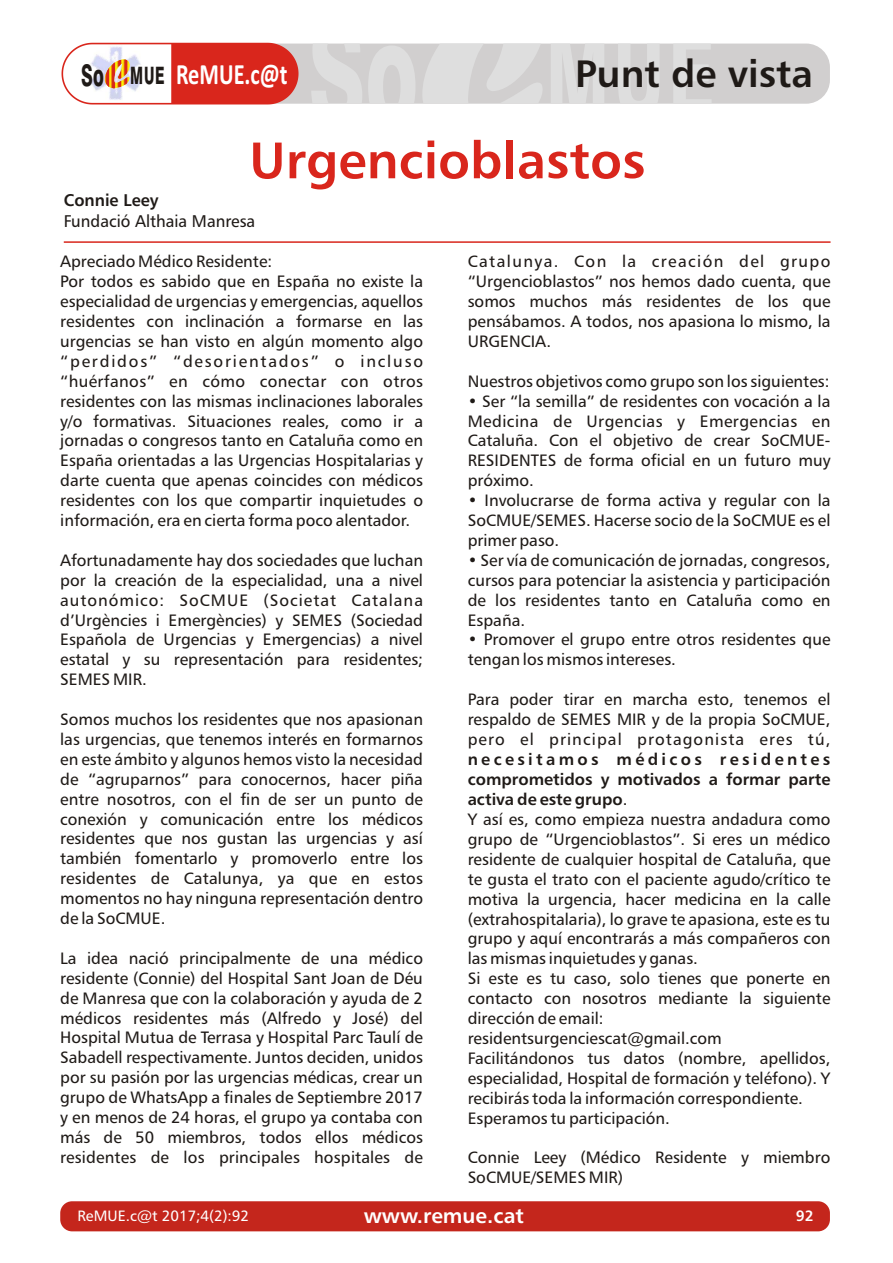
<style>
.page{position:relative;width:893px;height:1263px;background:#fff}
.page>*{position:absolute;margin:0;border:0;box-sizing:border-box;transform-origin:0 0}
.t1{font:51.45px "Humanist 777 BT Roman B,Bold";color:#d9261c}
.t2{font:38.25px "Humanist 777 BT Roman B,Bold";color:#1f1a17}
.t3{font:700 29.55px "Calibri";color:#fff;scale:.76 1}
.t4{font:21px "Humanist 777 BT Roman B,Bold";color:#fff}
.t5{font:16.95px "Humanist 777 BT Roman B";color:#1f1a17}
.t6{font:16.95px "Humanist 777 BT Roman B,Bold";color:#1f1a17}
.t7{font:16.5px/20px "Humanist 777 BT Roman B";color:#1f1a17;text-align:justify}
.t8{font:16.5px/20.1px "Humanist 777 BT Roman B,Bold";color:#1f1a17;text-align:justify}
.t9{font:15px "Humanist 777 BT Roman B";color:#fff}
.t10{font:15px "Humanist 777 BT Roman B,Bold";color:#fff}
.s1{font-family:"Swiss 721 BT";font-weight:800;font-size:29.85px;color:#1f1a17}
.s2{font-family:"Swiss 721 BT";font-weight:800;font-size:24px;color:#1f1a17}
.s3{font-family:"Humanist 777 BT Roman B"}
</style>
<div class="page">
<hr style="left:64px;top:241px;width:766px;height:2px;background:#d9261c">
<div style="left:60px;top:1201px;width:770px;height:30px;background:#c4261c;border-radius:12px"></div>
<svg style="left:62px;top:43px;width:768px;height:61px;background:#dbbcba"></svg>
<h3 class="t3" style="left:81px;top:62px;width:273px"><span class="s1">So</span> <span class="s2">MUE</span> ReMUE.c@t</h3>
<h2 class="t2" style="left:575px;top:58px;width:239px">Punt de vista</h2>
<h1 class="t1" style="left:249px;top:139px;width:398px">Urgencioblastos</h1>
<p class="t6" style="left:64px;top:193px;width:96px">Connie Leey</p>
<p class="t5" style="left:64px;top:214px;width:193px">Fundació Althaia Manresa</p>
<p class="t7" style="left:60px;top:253px;width:364px;text-align:left">Apreciado Médico Residente:<br>Por todos es sabido que en España no existe la especialidad de urgencias y emergencias, aquellos residentes con inclinación a formarse en las urgencias se han visto en algún momento algo “perdidos” “desorientados” o incluso “huérfanos” en cómo conectar con otros residentes con las mismas inclinaciones laborales y/o formativas. Situaciones reales, como ir a jornadas o congresos tanto en Cataluña como en España orientadas a las Urgencias Hospitalarias y darte cuenta que apenas coincides con médicos residentes con los que compartir inquietudes o información, era en cierta forma poco alentador.</p>
<p class="t7" style="left:60px;top:552px;width:364px">Afortunadamente hay dos sociedades que luchan por la creación de la especialidad, una a nivel autonómico: SoCMUE (Societat Catalana d’Urgències i Emergències) y SEMES (Sociedad Española de Urgencias y Emergencias) a nivel estatal y su representación para residentes; SEMES MIR.</p>
<p class="t7" style="left:60px;top:711px;width:364px">Somos muchos los residentes que nos apasionan las urgencias, que tenemos interés en formarnos en este ámbito y algunos hemos visto la necesidad de “agruparnos” para conocernos, hacer piña entre nosotros, con el fin de ser un punto de conexión y comunicación entre los médicos residentes que nos gustan las urgencias y así también fomentarlo y promoverlo entre los residentes de Catalunya, ya que en estos momentos no hay ninguna representación dentro de la SoCMUE.</p>
<p class="t7" style="left:60px;top:949px;width:364px">La idea nació principalmente de una médico residente (Connie) del Hospital Sant Joan de Déu de Manresa que con la colaboración y ayuda de 2 médicos residentes más (Alfredo y José) del Hospital Mutua de Terrasa y Hospital Parc Taulí de Sabadell respectivamente. Juntos deciden, unidos por su pasión por las urgencias médicas, crear un grupo de WhatsApp a finales de Septiembre 2017 y en menos de 24 horas, el grupo ya contaba con más de 50 miembros, todos ellos médicos residentes de los principales hospitales de</p>
<p class="t7" style="left:468px;top:253px;width:364px">Catalunya. Con la creación del grupo “Urgencioblastos” nos hemos dado cuenta, que somos muchos más residentes de los que pensábamos. A todos, nos apasiona lo mismo, la URGENCIA.</p>
<p class="t7" style="left:468px;top:372px;width:363px">Nuestros objetivos como grupo son los siguientes:</p>
<p class="t7" style="left:468px;top:392px;width:364px">• Ser “la semilla” de residentes con vocación a la Medicina de Urgencias y Emergencias en Cataluña. Con el objetivo de crear SoCMUE-RESIDENTES de forma oficial en un futuro muy próximo.</p>
<p class="t7" style="left:468px;top:492px;width:364px">• Involucrarse de forma activa y regular con la SoCMUE/SEMES. Hacerse socio de la SoCMUE es el primer paso.</p>
<p class="t7" style="left:468px;top:552px;width:364px">• Ser vía de comunicación de jornadas, congresos, cursos para potenciar la asistencia y participación de los residentes tanto en Cataluña como en España.</p>
<p class="t7" style="left:468px;top:631px;width:364px">• Promover el grupo entre otros residentes que tengan los mismos intereses.</p>
<p class="t7" style="left:468px;top:691px;width:364px">Para poder tirar en marcha esto, tenemos el respaldo de SEMES MIR y de la propia SoCMUE, pero el principal protagonista eres tú,</p>
<p class="t8" style="left:468px;top:751px;width:364px">necesitamos médicos residentes comprometidos y motivados a formar parte activa de este grupo<span class="s3">.</span></p>
<p class="t7" style="left:468px;top:811px;width:364px;text-align:left">Y así es, como empieza nuestra andadura como grupo de “Urgencioblastos”. Si eres un médico residente de cualquier hospital de Cataluña, que te gusta el trato con el paciente agudo/crítico te motiva la urgencia, hacer medicina en la calle (extrahospitalaria), lo grave te apasiona, este es tu grupo y aquí encontrarás a más compañeros con las mismas inquietudes y ganas.<br>Si este es tu caso, solo tienes que ponerte en contacto con nosotros mediante la siguiente dirección de email: residentsurgenciescat@gmail.com Facilitándonos tus datos (nombre, apellidos, especialidad, Hospital de formación y teléfono). Y recibirás toda la información correspondiente.<br>Esperamos tu participación.</p>
<p class="t7" style="left:468px;top:1149px;width:364px">Connie Leey (Médico Residente y miembro<br>SoCMUE/SEMES MIR)</p>
<p class="t9" style="left:77px;top:1210px;width:173px">ReMUE.c@t 2017;4(2):92</p>
<p class="t4" style="left:364px;top:1207px;width:162px">www.remue.cat</p>
<p class="t10" style="left:796px;top:1210px;width:19px">92</p>
</div>
